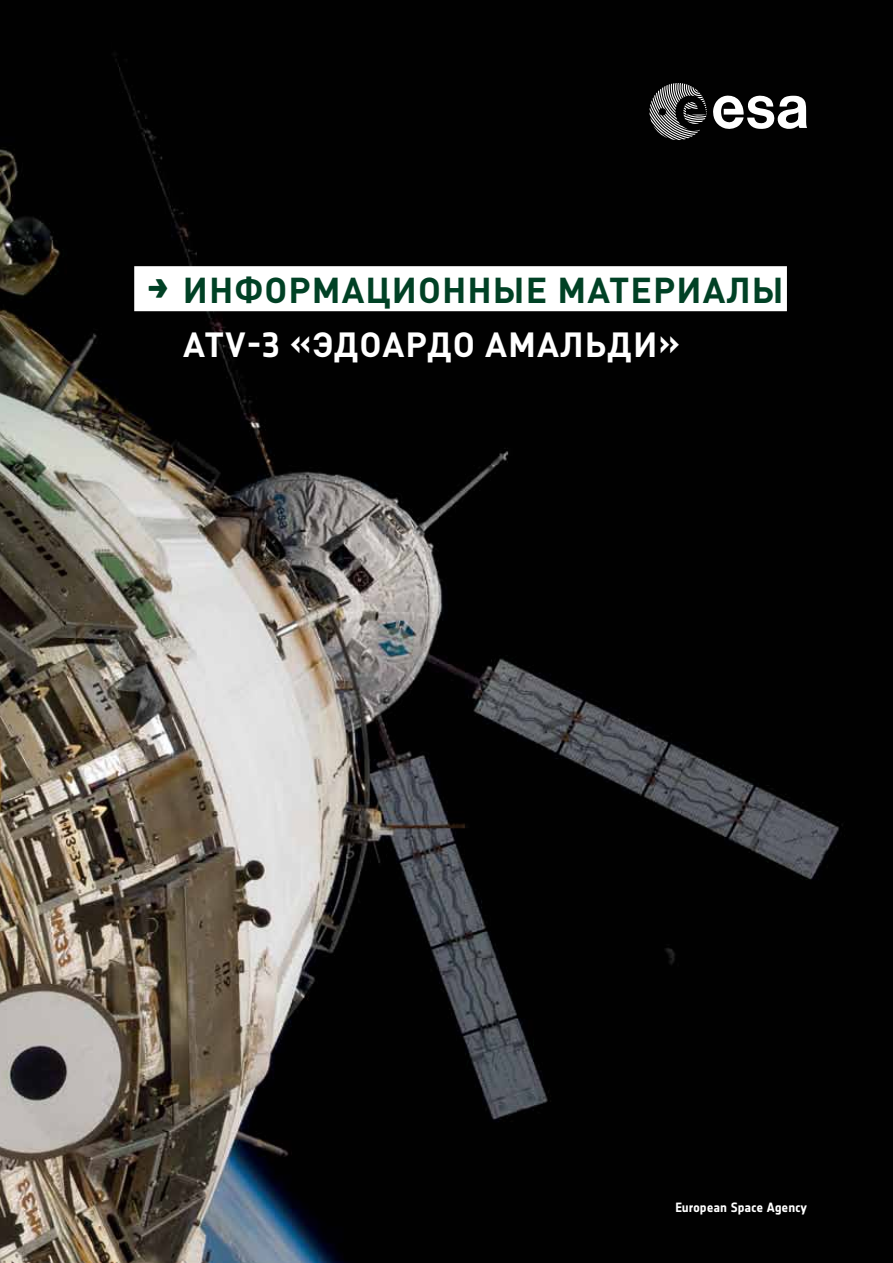
<style>
.page{position:relative;width:893px;height:1263px;background:#fff}
.page>*{position:absolute;margin:0;border:0;box-sizing:border-box;transform-origin:0 0}
.t1{font:700 35.55px "DIN Pro";letter-spacing:.03em;color:#004125}
.t2{font:700 34.5px "DIN Pro";letter-spacing:.03em;color:#fff}
.t3{font:700 13.2px "Notes Esa";letter-spacing:-.005em;color:#fff}
.s1{font-family:"Notes Esa";font-size:40.35px}
</style>
<div class="page">
<img style="left:0;top:0;width:893px;height:1263px">
<svg style="left:649px;top:83px;width:158px;height:57px"></svg>
<div style="left:134px;top:266px;width:653px;height:45px;background:#fff"></div>
<p class="t1" style="left:147px;top:266px;width:638px"><span class="s1">→</span> ИНФОРМАЦИОННЫЕ МАТЕРИАЛЫ</p>
<p class="t2" style="left:183px;top:322px;width:199px">ATV-3 «Эдоар</p>
<p class="t2" style="left:427px;top:322px;width:106px">до Амал</p>
<p class="t2" style="left:585px;top:322px;width:97px">ьди »</p>
<p class="t3" style="left:675px;top:1200px;width:133px">European Space Agency</p>
</div>
